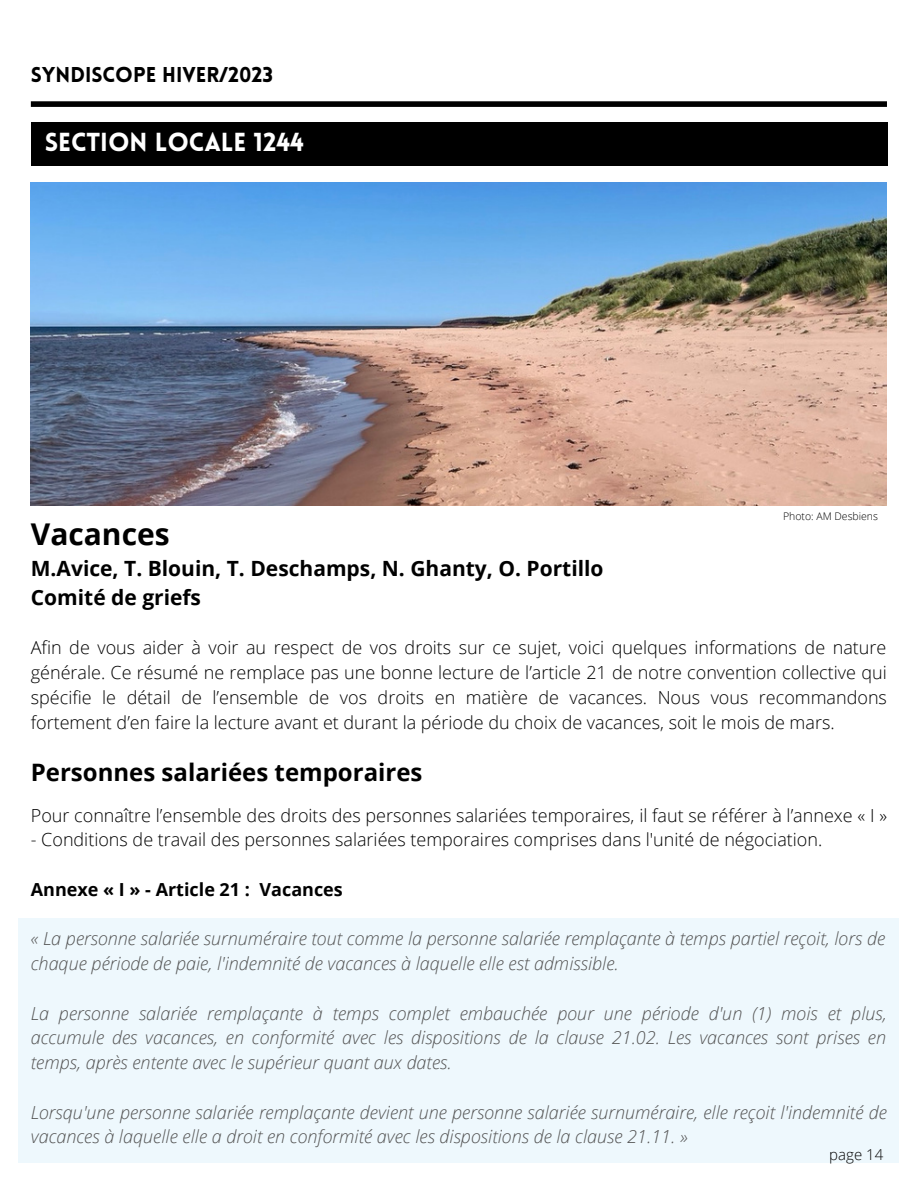
<style>
.page{position:relative;width:918px;height:1188px;background:#fff}
.page>*{position:absolute;margin:0;border:0;box-sizing:border-box;transform-origin:0 0}
.t1{font:700 30px "Open Sans";color:#000}
.t2{font:900 25.5px "Lovelo";color:#fff}
.t3{font:700 24px "Open Sans";color:#000}
.t4{font:700 21px/29.2px "Open Sans";color:#000}
.t5{font:900 21px "Lovelo";color:#000}
.t6{font:italic 300 18px/24.8px "Open Sans";color:#545454}
.t7{font:300 18px/24.8px "Open Sans";color:#000;text-align:justify}
.t8{font:700 18px "Open Sans";color:#000}
.t9{font:300 15px "Open Sans";color:#000}
.t10{font:300 10.5px "Open Sans";color:#000}
</style>
<div class="page">
<div style="left:31px;top:101px;width:856px;height:6px;background:#000"></div>
<div style="left:31px;top:123px;width:856px;height:43px;background:#000"></div>
<img style="left:31px;top:183px;width:856px;height:323px">
<div style="left:18px;top:918px;width:880px;height:245px;background:#eef8fd"></div>
<p class="t5" style="left:31px;top:66px;width:244px">SYNDISCOPE HIVER/2023</p>
<h2 class="t2" style="left:45px;top:132px;width:261px">SECTION LOCALE 1244</h2>
<h1 class="t1" style="left:31px;top:513px;width:140px">Vacances</h1>
<p class="t4" style="left:31px;top:553px;width:574px">M.Avice, T. Blouin, T. Deschamps, N. Ghanty, O. Portillo<br>Comité de griefs</p>
<p class="t10" style="left:783px;top:509px;width:96px">Photo: AM Desbiens</p>
<p class="t7" style="left:31px;top:635px;width:858px">Afin de vous aider à voir au respect de vos droits sur ce sujet, voici quelques informations de nature générale. Ce résumé ne remplace pas une bonne lecture de l’article 21 de notre convention collective qui spécifie le détail de l’ensemble de vos droits en matière de vacances. Nous vous recommandons fortement d’en faire la lecture avant et durant la période du choix de vacances, soit le mois de mars.</p>
<h3 class="t3" style="left:31px;top:755px;width:393px">Personnes salariées temporaires</h3>
<p class="t7" style="left:31px;top:802px;width:858px">Pour connaître l’ensemble des droits des personnes salariées temporaires, il faut se référer à l’annexe « I »</p>
<p class="t7" style="left:31px;top:827px;width:793px">- Conditions de travail des personnes salariées temporaires comprises dans l'unité de négociation.</p>
<p class="t8" style="left:31px;top:877px;width:314px">Annexe « I » - Article 21 : Vacances</p>
<p class="t6" style="left:31px;top:926px;width:856px">« La personne salariée surnuméraire tout comme la personne salariée remplaçante à temps partiel reçoit, lors de chaque période de paie, l'indemnité de vacances à laquelle elle est admissible.</p>
<p class="t6" style="left:31px;top:1000px;width:857px;text-align:justify">La personne salariée remplaçante à temps complet embauchée pour une période d'un (1) mois et plus, accumule des vacances, en conformité avec les dispositions de la clause 21.02. Les vacances sont prises en temps, après entente avec le supérieur quant aux dates.</p>
<p class="t6" style="left:31px;top:1099px;width:858px">Lorsqu'une personne salariée remplaçante devient une personne salariée surnuméraire, elle reçoit l'indemnité de vacances à laquelle elle a droit en conformité avec les dispositions de la clause 21.11. »</p>
<p class="t9" style="left:829px;top:1144px;width:55px">page 14</p>
</div>
